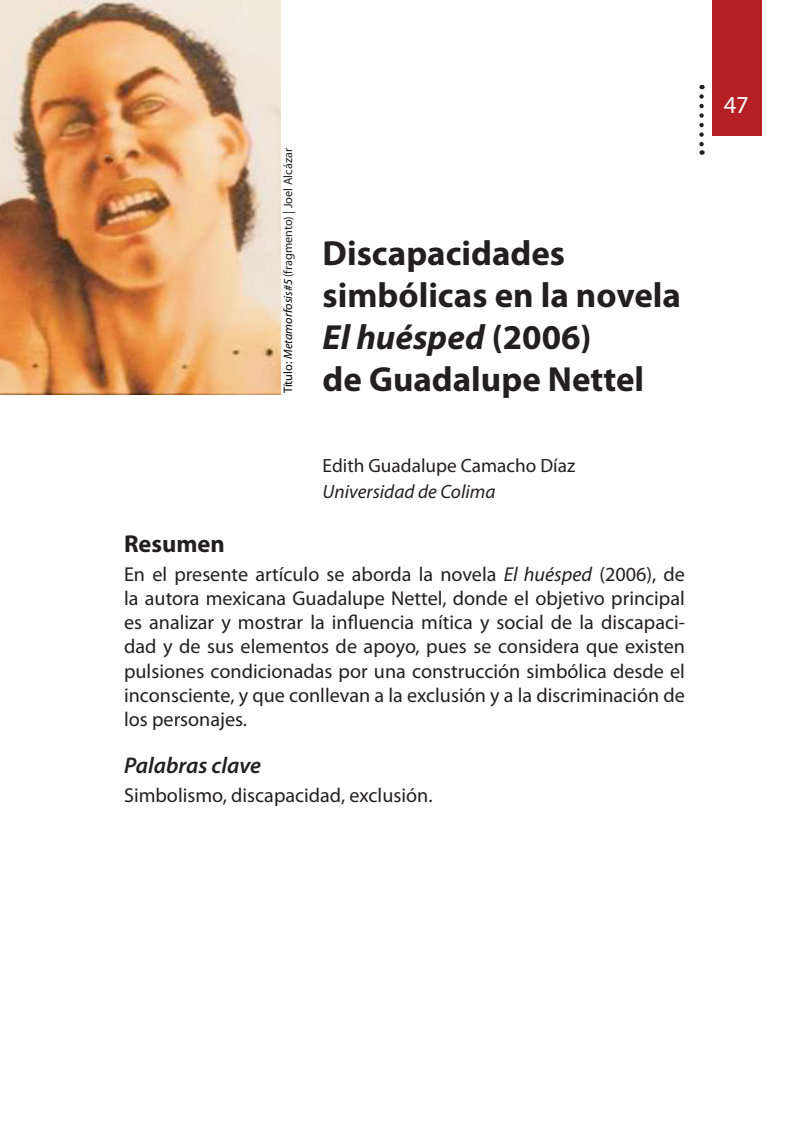
<style>
.page{position:relative;width:809px;height:1146px;background:#fff}
.page>*{position:absolute;margin:0;border:0;box-sizing:border-box;transform-origin:0 0}
.TÍTULO{font:700 35px "Myriad Pro";color:#231f20}
.TÍTULO-2{font:italic 700 35px "Myriad Pro";color:#231f20}
.INCISO{font:700 24.5px "Myriad Pro";color:#231f20}
.t1{font:24.5px "Myriad Pro";color:#fcfcfc}
.INCISO-sub{font:italic 600 22.75px "Myriad Pro";color:#231f20}
.SINSAN{font:20.12px/24.2px "Myriad Pro";color:#231f20;text-align:justify}
.AUTOR{font:19.25px "Myriad Pro";color:#231f20}
.AUTOR-Institut{font:italic 19.25px "Myriad Pro";color:#231f20}
.PIE{font:12.25px "Myriad Pro";color:#231f20}
.s1{color:#000}
.s2{font-style:italic;color:#000}
.s3{font-style:normal}
.s4{font-style:italic}
</style>
<div class="page">
<div style="left:712px;top:0;width:49px;height:136px;background:#b51f23"></div>
<svg style="left:699px;top:96px;width:4px;height:59px"></svg>
<img style="left:0;top:0;width:280px;height:395px">
<p class="PIE" style="left:280px;top:393px;width:247px;rotate:-90deg"><span class="s1">Título:</span> <span class="s2">Metamorfosis#5</span> (fragmento) | Joel Alcázar</p>
<p class="TÍTULO" style="left:322px;top:231px;width:244px">Discapacidades</p>
<p class="TÍTULO" style="left:322px;top:273px;width:360px">simbólicas en la novela</p>
<p class="TÍTULO-2" style="left:322px;top:315px;width:270px">El huésped <span class="s3">(2006)</span></p>
<p class="TÍTULO" style="left:322px;top:357px;width:323px">de Guadalupe Nettel</p>
<p class="AUTOR" style="left:322px;top:453px;width:254px">Edith Guadalupe Camacho Díaz</p>
<p class="AUTOR-Institut" style="left:322px;top:479px;width:174px">Universidad de Colima</p>
<p class="INCISO" style="left:124px;top:528px;width:102px">Resumen</p>
<p class="SINSAN" style="left:124px;top:562px;width:562px">En el presente artículo se aborda la novela <span class="s4">El huésped</span> (2006), de la autora mexicana Guadalupe Nettel, donde el objetivo principal es analizar y mostrar la influencia mítica y social de la discapaci&shy;dad y de sus elementos de apoyo, pues se considera que existen pulsiones condicionadas por una construcción simbólica desde el inconsciente, y que conllevan a la exclusión y a la discriminación de los personajes.</p>
<p class="INCISO-sub" style="left:124px;top:751px;width:138px">Palabras clave</p>
<p class="SINSAN" style="left:124px;top:783px;width:310px">Simbolismo, discapacidad, exclusión.</p>
<p class="t1" style="left:723px;top:90px;width:27px">47</p>
</div>
